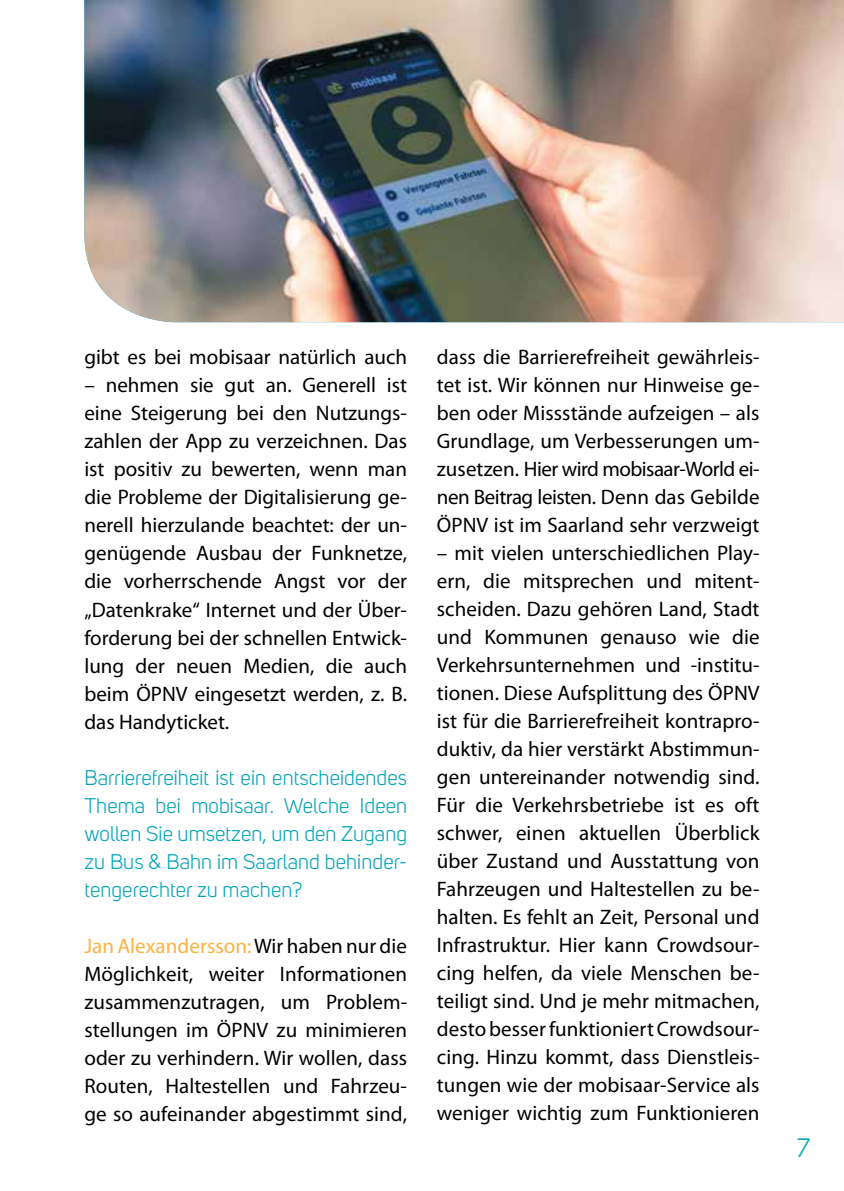
<style>
.page{position:relative;width:844px;height:1191px;background:#fff}
.page>*{position:absolute;margin:0;border:0;box-sizing:border-box;transform-origin:0 0}
.t1{font:26.25px "Uni Sans";color:#00a4b7}
.t2{font:21px/28px "Myriad Pro";letter-spacing:.005em;color:#000;text-align:justify}
.t3{font:21px/28px "Uni Sans";letter-spacing:.005em;color:#00a4b7;text-align:justify}
.s1{color:#f9b342}
</style>
<div class="page">
<img style="left:84px;top:0;width:759px;height:322px">
<p class="t2" style="left:84px;top:343px;width:324px">gibt es bei mobisaar natürlich auch</p>
<p class="t2" style="left:84px;top:371px;width:324px">– nehmen sie gut an. Generell ist eine Steigerung bei den Nutzungs&shy;zahlen der App zu verzeichnen. Das ist positiv zu bewerten, wenn man die Probleme der Digitalisierung ge&shy;nerell hierzulande beachtet: der un&shy;genügende Ausbau der Funknetze, die vorherrschende Angst vor der „Datenkrake“ Internet und der Über&shy;forderung bei der schnellen Entwick&shy;lung der neuen Medien, die auch beim ÖPNV eingesetzt werden, z. B. das Handyticket.</p>
<p class="t3" style="left:84px;top:763px;width:324px">Barrierefreiheit ist ein entscheidendes Thema bei mobisaar. Welche Ideen wollen Sie umsetzen, um den Zugang zu Bus &amp; Bahn im Saarland behinder&shy;tengerechter zu machen?</p>
<p class="t2" style="left:84px;top:931px;width:324px"><span class="s1">Jan Alexandersson:</span> Wir haben nur die Möglichkeit, weiter Informationen zusammenzutragen, um Problem&shy;stellungen im ÖPNV zu minimieren oder zu verhindern. Wir wollen, dass Routen, Haltestellen und Fahrzeu&shy;ge so aufeinander abgestimmt sind,</p>
<p class="t2" style="left:437px;top:343px;width:324px">dass die Barrierefreiheit gewährleis&shy;tet ist. Wir können nur Hinweise ge&shy;ben oder Missstände aufzeigen – als Grundlage, um Verbesserungen um&shy;zusetzen. Hier wird mobisaar-World ei&shy;nen Beitrag leisten. Denn das Gebilde ÖPNV ist im Saarland sehr verzweigt</p>
<p class="t2" style="left:437px;top:539px;width:324px">– mit vielen unterschiedlichen Play&shy;ern, die mitsprechen und mitent&shy;scheiden. Dazu gehören Land, Stadt und Kommunen genauso wie die Verkehrsunternehmen und -institu&shy;tionen. Diese Aufsplittung des ÖPNV ist für die Barrierefreiheit kontrapro&shy;duktiv, da hier verstärkt Abstimmun&shy;gen untereinander notwendig sind.<br>Für die Verkehrsbetriebe ist es oft schwer, einen aktuellen Überblick über Zustand und Ausstattung von Fahrzeugen und Haltestellen zu be&shy;halten. Es fehlt an Zeit, Personal und Infrastruktur. Hier kann Crowdsour&shy;cing helfen, da viele Menschen be&shy;teiligt sind. Und je mehr mitmachen, desto besser funktioniert Crowdsour&shy;cing. Hinzu kommt, dass Dienstleis&shy;tungen wie der mobisaar-Service als weniger wichtig zum Funktionieren</p>
<p class="t1" style="left:796px;top:1132px;width:15px">7</p>
</div>
